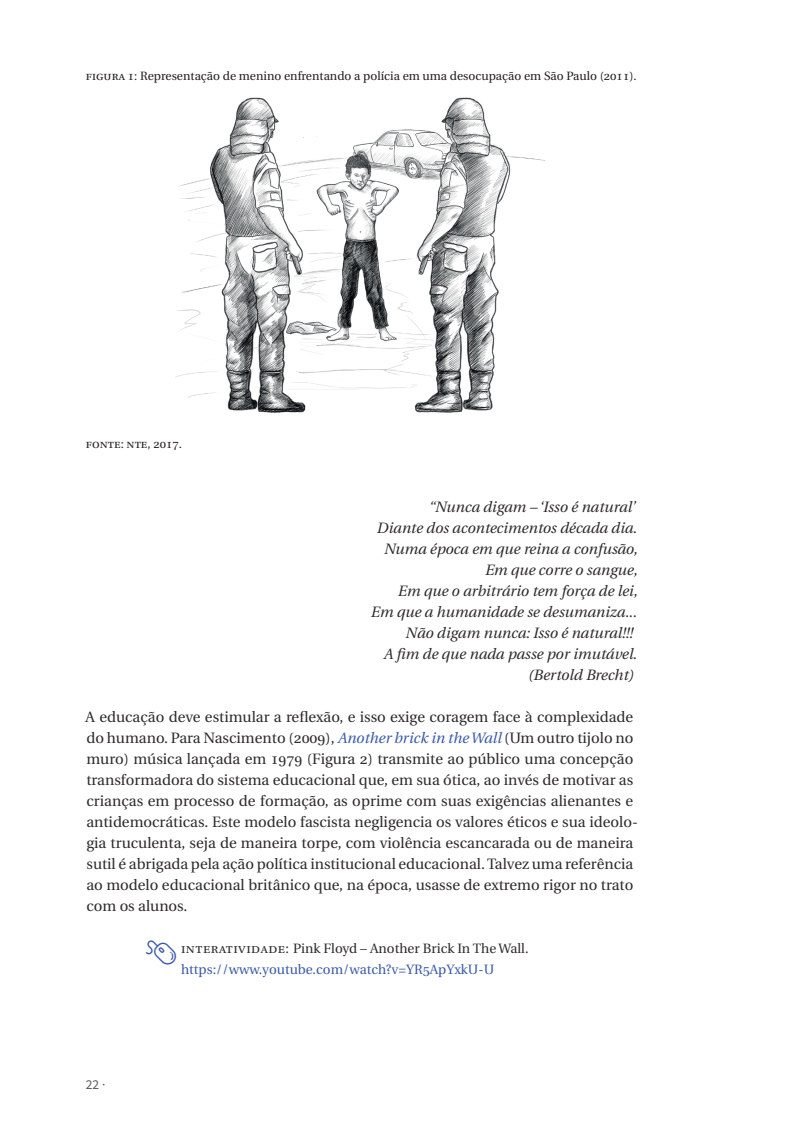
<style>
.page{position:relative;width:808px;height:1144px;background:#fff}
.page>*{position:absolute;margin:0;border:0;box-sizing:border-box;transform-origin:0 0}
.t1{font:39px "icones NTE";color:#3a5ba9}
.t2{font:15px/21px "Heuristica";color:#2e2b2c}
.t3{font:italic 15px "Heuristica";color:#2e2b2c}
.t4{font:13.5px "Heuristica";color:#2e2b2c}
.t5{font:13.5px "Heuristica";color:#3a5ba9}
.t6{font:13.5px "Source Sans Pro";color:#57585a}
.t7{font:12px "Heuristica";color:#231f20}
.s1{font-style:italic;color:#3a5ba9}
</style>
<div class="page">
<img style="left:176px;top:97px;width:368px;height:316px">
<p class="t7" style="left:86px;top:67px;width:552px">figura 1: Representação de menino enfrentando a polícia em uma desocupação em São Paulo (2011).</p>
<p class="t7" style="left:86px;top:435px;width:98px">Fonte: nte, 2017.</p>
<p class="t3" style="left:429px;top:495px;width:208px">“Nunca digam – ‘Isso é natural’</p>
<p class="t3" style="left:377px;top:516px;width:262px">Diante dos acontecimentos década dia.</p>
<p class="t3" style="left:384px;top:537px;width:255px">Numa época em que reina a confusão,</p>
<p class="t3" style="left:485px;top:558px;width:154px">Em que corre o sangue,</p>
<p class="t3" style="left:398px;top:579px;width:241px">Em que o arbitrário tem força de lei,</p>
<p class="t3" style="left:371px;top:600px;width:268px">Em que a humanidade se desumaniza...</p>
<p class="t3" style="left:405px;top:621px;width:229px">Não digam nunca: Isso é natural!!!</p>
<p class="t3" style="left:383px;top:642px;width:255px">A fim de que nada passe por imutável.</p>
<p class="t3" style="left:528px;top:663px;width:107px">(Bertold Brecht)</p>
<p class="t2" style="left:86px;top:707px;width:554px">A educação deve estimular a reflexão, e isso exige coragem face à complexidade do humano. Para Nascimento (2009), <span class="s1">Another brick in the Wall</span> (Um outro tijolo no muro) música lançada em 1979 (Figura 2) transmite ao público uma concepção transformadora do sistema educacional que, em sua ótica, ao invés de motivar as crianças em processo de formação, as oprime com suas exigências alienantes e antidemocráticas. Este modelo fascista negligencia os valores éticos e sua ideolo&shy;gia truculenta, seja de maneira torpe, com violência escancarada ou de maneira sutil é abrigada pela ação política institucional educacional. Talvez uma referência ao modelo educacional britânico que, na época, usasse de extremo rigor no trato com os alunos.</p>
<p class="t6" style="left:86px;top:1076px;width:21px">22 ·</p>
<h1 class="t1" style="left:142px;top:935px;width:40px">2</h1>
<p class="t4" style="left:181px;top:938px;width:14px">inte</p>
<p class="t4" style="left:211px;top:938px;width:319px">rat ividade: Pink Floyd – Another Brick In The Wall.</p>
<p class="t5" style="left:181px;top:959px;width:315px">https://www.youtube.com/watch?v=YR5ApYxkU-U</p>
</div>
